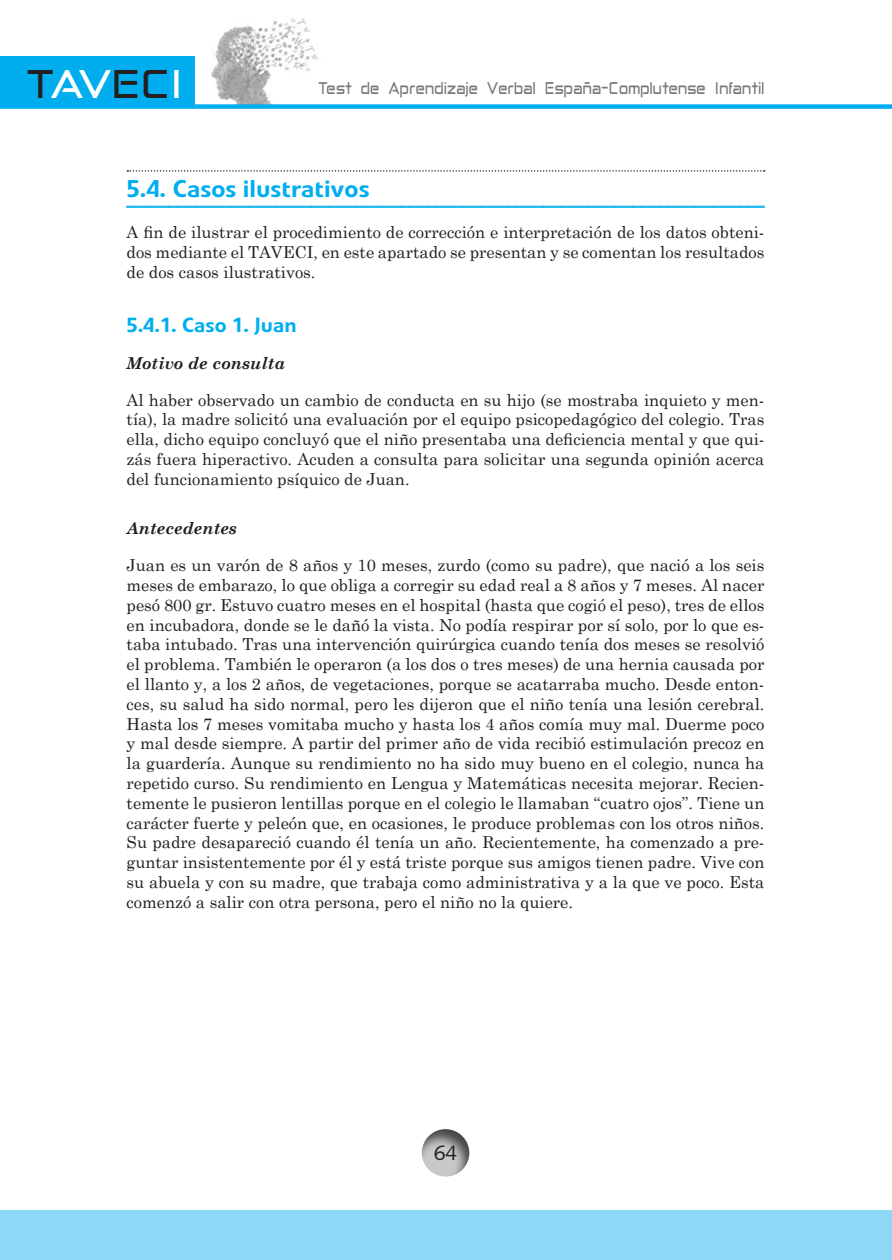
<style>
.page{position:relative;width:892px;height:1260px;background:#fff}
.page>*{position:absolute;margin:0;border:0;box-sizing:border-box;transform-origin:0 0}
.t1{font:39px "Anita Semi square";color:#231f20;scale:1.05 1}
.t2{font:500 24px "Linotype Veto";color:#00aeef;scale:1.1 1}
.t3{font:21px "Syntax LT Std";color:#231f20}
.t4{font:500 20.25px "Linotype Veto";color:#00aeef;scale:1.1 1}
.t5{font:16.5px/19.8px "Century Schoolbook";color:#231f20;text-align:justify}
.t6{font:16.5px "Anita Semi square";color:#76787b;scale:.83 1}
.t7{font:italic 700 16.5px "Century Schoolbook";color:#231f20}
.s1{color:#fff}
</style>
<div class="page">
<div style="left:0;top:56px;width:195px;height:51px;background:#00aeef"></div>
<div style="left:0;top:1210px;width:892px;height:50px;background:#8dd7f7"></div>
<img style="left:211px;top:18px;width:108px;height:86px">
<div style="left:0;top:104px;width:892px;height:5px;background:#00aeef"></div>
<svg style="left:421px;top:1129px;width:49px;height:48px"></svg>
<svg style="left:127px;top:170px;width:638px;height:2px"></svg>
<svg style="left:126px;top:205px;width:639px;height:3px;background:#55c8f3"></svg>
<h1 class="t1" style="left:29px;top:62px;width:151px">T<span class="s1">AV</span>EC<span class="s1">I</span></h1>
<p class="t6" style="left:319px;top:78px;width:539px">Test de Aprendizaje Verbal España-Complutense Infantil</p>
<h2 class="t2" style="left:127px;top:180px;width:222px">5.4. Casos ilustrativos</h2>
<p class="t5" style="left:127px;top:221px;width:639px">A fin de ilustrar el procedimiento de corrección e interpretación de los datos obteni&shy;dos mediante el TAVECI, en este apartado se presentan y se comentan los resultados de dos casos ilustrativos.</p>
<p class="t4" style="left:127px;top:317px;width:156px">5.4.1. Caso 1. Juan</p>
<p class="t7" style="left:127px;top:356px;width:160px">Motivo de consulta</p>
<p class="t5" style="left:127px;top:388px;width:639px">Al haber observado un cambio de conducta en su hijo (se mostraba inquieto y men&shy;tía), la madre solicitó una evaluación por el equipo psicopedagógico del colegio. Tras ella, dicho equipo concluyó que el niño presentaba una deficiencia mental y que qui&shy;zás fuera hiperactivo. Acuden a consulta para solicitar una segunda opinión acerca del funcionamiento psíquico de Juan.</p>
<p class="t7" style="left:127px;top:522px;width:112px">Antecedentes</p>
<p class="t5" style="left:127px;top:554px;width:639px">Juan es un varón de 8 años y 10 meses, zurdo (como su padre), que nació a los seis meses de embarazo, lo que obliga a corregir su edad real a 8 años y 7 meses. Al nacer pesó 800 gr. Estuvo cuatro meses en el hospital (hasta que cogió el peso), tres de ellos en incubadora, donde se le dañó la vista. No podía respirar por sí solo, por lo que es&shy;taba intubado. Tras una intervención quirúrgica cuando tenía dos meses se resolvió el problema. También le operaron (a los dos o tres meses) de una hernia causada por el llanto y, a los 2 años, de vegetaciones, porque se acatarraba mucho. Desde enton&shy;ces, su salud ha sido normal, pero les dijeron que el niño tenía una lesión cerebral.<br>Hasta los 7 meses vomitaba mucho y hasta los 4 años comía muy mal. Duerme poco y mal desde siempre. A partir del primer año de vida recibió estimulación precoz en la guardería. Aunque su rendimiento no ha sido muy bueno en el colegio, nunca ha repetido curso. Su rendimiento en Lengua y Matemáticas necesita mejorar. Recien&shy;temente le pusieron lentillas porque en el colegio le llamaban “cuatro ojos”. Tiene un carácter fuerte y peleón que, en ocasiones, le produce problemas con los otros niños.<br>Su padre desapareció cuando él tenía un año. Recientemente, ha comenzado a pre&shy;guntar insistentemente por él y está triste porque sus amigos tienen padre. Vive con su abuela y con su madre, que trabaja como administrativa y a la que ve poco. Esta comenzó a salir con otra persona, pero el niño no la quiere.</p>
<p class="t3" style="left:434px;top:1142px;width:25px">64</p>
</div>
